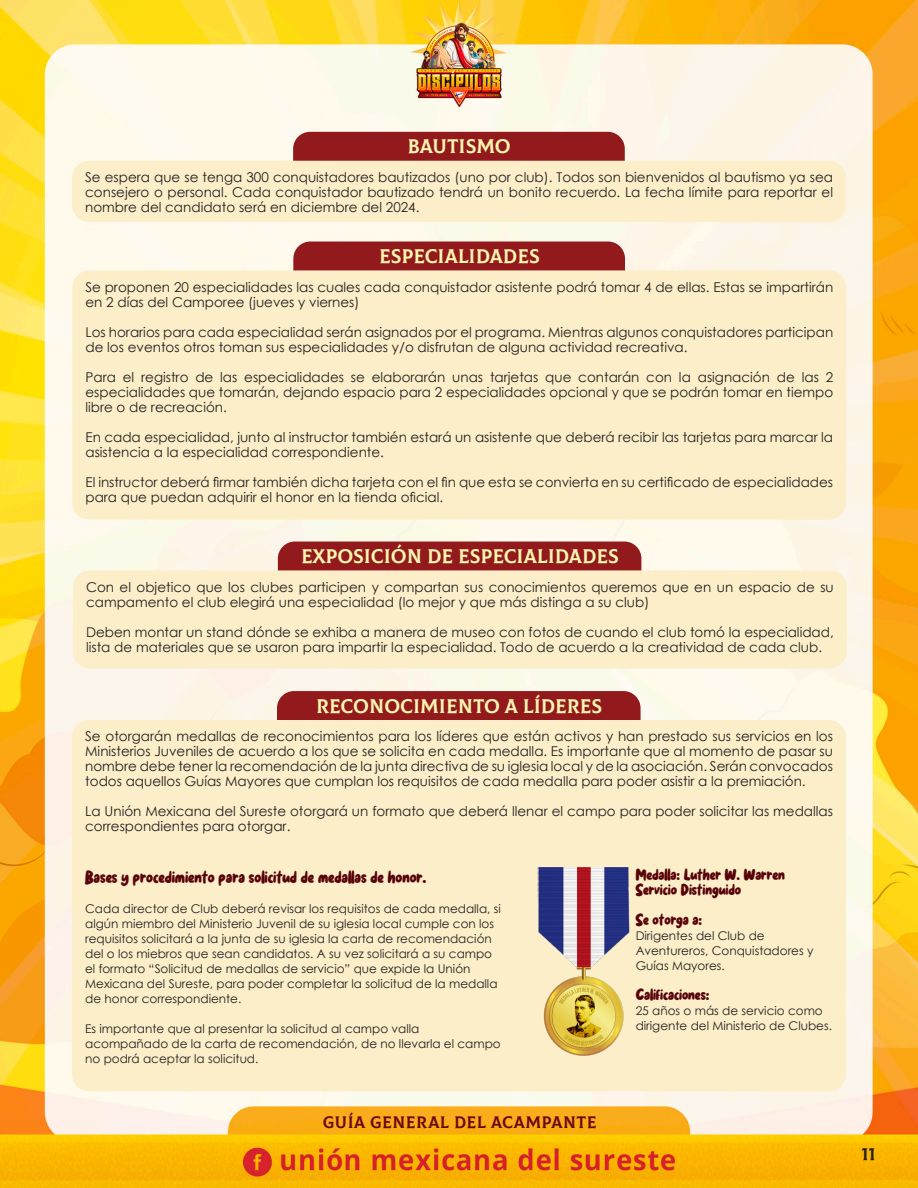
<style>
.page{position:relative;width:918px;height:1188px;background:#fff}
.page>*{position:absolute;margin:0;border:0;box-sizing:border-box;transform-origin:0 0}
.t1{font:19.5px "Colus";color:#faf6b0}
.t2{font:18px "Mochido";color:#58030a}
.t3{font:18px "Colus";color:#231f20}
.t4{font:16.5px "Mochido";color:#58030a}
.t5{font:16.5px "Colus";letter-spacing:.025em;color:#6a0912}
.t6{font:13.5px/15px "Century Gothic";color:#231f20}
.t7{font:12px/15px "Century Gothic";color:#231f20}
</style>
<div class="page">
<img style="left:0;top:0;width:918px;height:1188px">
<div style="left:293px;top:132px;width:332px;height:70px;background:#92191c;border-radius:17px"></div>
<div style="left:72px;top:161px;width:774px;height:61px;background:#fbeec8;border-radius:17px"></div>
<div style="left:293px;top:242px;width:332px;height:69px;background:#92191c;border-radius:17px"></div>
<div style="left:72px;top:270px;width:774px;height:250px;background:#fbeec8;border-radius:17px"></div>
<div style="left:278px;top:542px;width:363px;height:69px;background:#92191c;border-radius:17px"></div>
<div style="left:277px;top:691px;width:364px;height:70px;background:#92191c;border-radius:17px"></div>
<div style="left:73px;top:570px;width:774px;height:98px;background:#fbeec8;border-radius:17px"></div>
<div style="left:72px;top:720px;width:774px;height:371px;background:#fbeec8;border-radius:17px"></div>
<img style="left:537px;top:868px;width:93px;height:188px">
<p class="t1" style="left:408px;top:132px;width:105px">BAUTISMO</p>
<p class="t6" style="left:85px;top:170px;width:749px;text-align:justify">Se espera que se tenga 300 conquistadores bautizados (uno por club). Todos son bienvenidos al bautismo ya sea consejero o personal. Cada conquistador bautizado tendrá un bonito recuerdo. La fecha límite para reportar el nombre del candidato será en diciembre del 2024.</p>
<p class="t1" style="left:379px;top:242px;width:162px">ESPECIALIDADES</p>
<p class="t6" style="left:85px;top:279px;width:749px">Se proponen 20 especialidades las cuales cada conquistador asistente podrá tomar 4 de ellas. Estas se impartirán en 2 días del Camporee (jueves y viernes)</p>
<p class="t6" style="left:85px;top:324px;width:749px">Los horarios para cada especialidad serán asignados por el programa. Mientras algunos conquistadores participan de los eventos otros toman sus especialidades y/o disfrutan de alguna actividad recreativa.</p>
<p class="t6" style="left:85px;top:369px;width:749px;text-align:justify">Para el registro de las especialidades se elaborarán unas tarjetas que contarán con la asignación de las 2 especialidades que tomarán, dejando espacio para 2 especialidades opcional y que se podrán tomar en tiempo libre o de recreación.</p>
<p class="t6" style="left:85px;top:429px;width:749px">En cada especialidad, junto al instructor también estará un asistente que deberá recibir las tarjetas para marcar la asistencia a la especialidad correspondiente.</p>
<p class="t6" style="left:85px;top:474px;width:749px">El instructor deberá firmar también dicha tarjeta con el fin que esta se convierta en su certificado de especialidades para que puedan adquirir el honor en la tienda oficial.</p>
<p class="t1" style="left:301px;top:542px;width:319px">EXPOSICIÓN DE ESPECIALIDADES</p>
<p class="t6" style="left:86px;top:579px;width:749px">Con el objetico que los clubes participen y compartan sus conocimientos queremos que en un espacio de su campamento el club elegirá una especialidad (lo mejor y que más distinga a su club)</p>
<p class="t6" style="left:86px;top:624px;width:749px">Deben montar un stand dónde se exhiba a manera de museo con fotos de cuando el club tomó la especialidad, lista de materiales que se usaron para impartir la especialidad. Todo de acuerdo a la creatividad de cada club.</p>
<p class="t1" style="left:316px;top:691px;width:287px">RECONOCIMIENTO A LÍDERES</p>
<p class="t6" style="left:85px;top:729px;width:749px;text-align:justify">Se otorgarán medallas de reconocimientos para los líderes que están activos y han prestado sus servicios en los Ministerios Juveniles de acuerdo a los que se solicita en cada medalla. Es importante que al momento de pasar su nombre debe tener la recomendación de la junta directiva de su iglesia local y de la asociación. Serán convocados todos aquellos Guías Mayores que cumplan los requisitos de cada medalla para poder asistir a la premiación.</p>
<p class="t6" style="left:85px;top:804px;width:749px">La Unión Mexicana del Sureste otorgará un formato que deberá llenar el campo para poder solicitar las medallas correspondientes para otorgar.</p>
<p class="t2" style="left:85px;top:870px;width:343px">Bases y procedimiento para solicitud de medallas de honor.</p>
<p class="t7" style="left:85px;top:901px;width:417px">Cada director de Club deberá revisar los requisitos de cada medalla, si algún miembro del Ministerio Juvenil de su iglesia local cumple con los requisitos solicitará a la junta de su iglesia la carta de recomendación del o los miebros que sean candidatos. A su vez solicitará a su campo el formato “Solicitud de medallas de servicio” que expide la Unión Mexicana del Sureste, para poder completar la solicitud de la medalla de honor correspondiente.</p>
<p class="t7" style="left:85px;top:1021px;width:417px">Es importante que al presentar la solicitud al campo valla acompañado de la carta de recomendación, de no llevarla el campo no podrá aceptar la solicitud.</p>
<p class="t5" style="left:323px;top:1110px;width:275px">GUÍA GENERAL DEL ACAMPANTE</p>
<p class="t4" style="left:636px;top:868px;width:151px">Medalla: Luther W. Warren</p>
<p class="t4" style="left:636px;top:883px;width:107px">Servicio Distinguido</p>
<p class="t4" style="left:636px;top:913px;width:68px">Se otorga a:</p>
<p class="t7" style="left:636px;top:928px;width:179px">Dirigentes del Club de<br>Aventureros, Conquistadores y<br>Guías Mayores.</p>
<p class="t4" style="left:636px;top:988px;width:75px">Calificaciones:</p>
<p class="t7" style="left:636px;top:1003px;width:198px">25 años o más de servicio como dirigente del Ministerio de Clubes.</p>
<h2 class="t3" style="left:861px;top:1140px;width:16px">11</h2>
</div>
